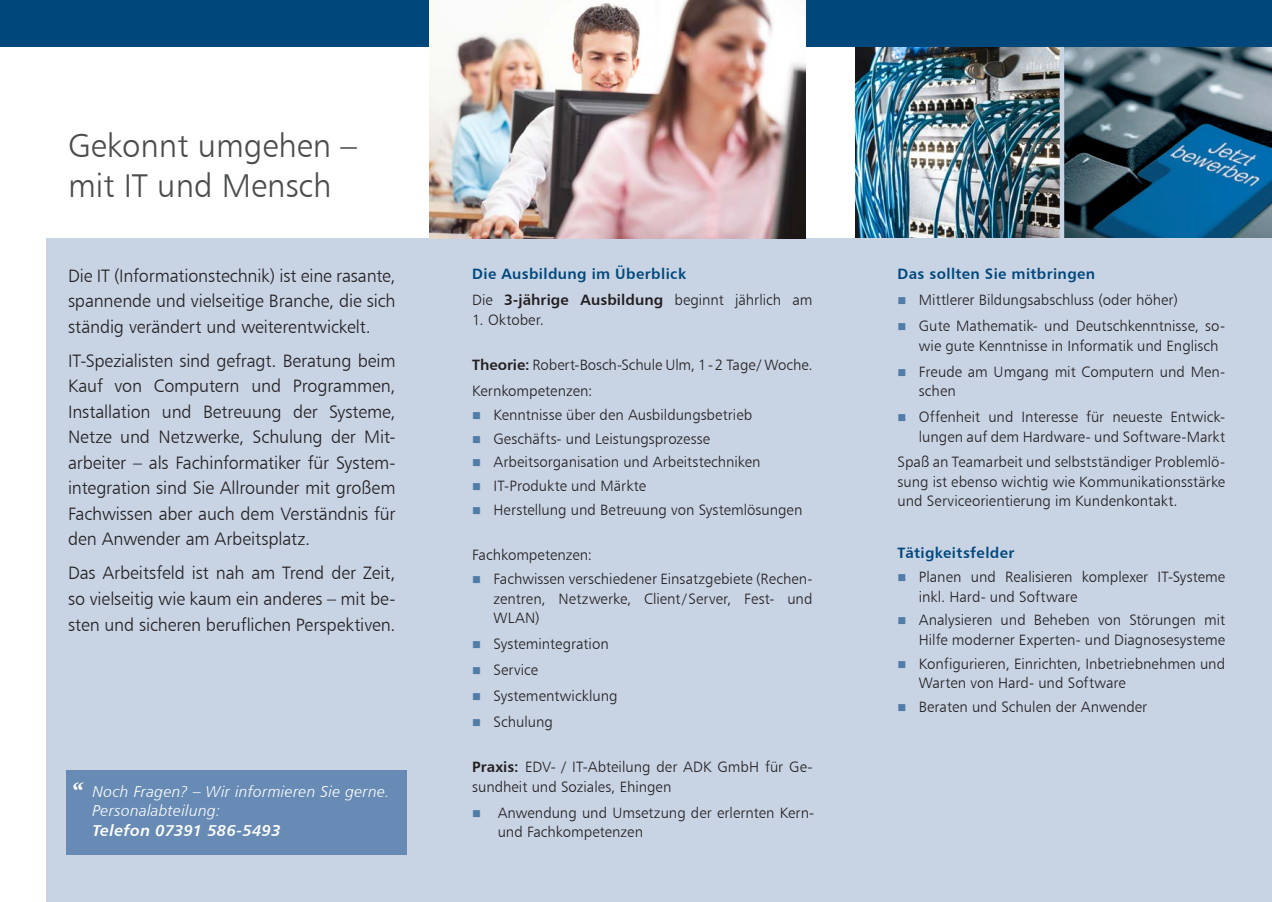
<style>
.page{position:relative;width:1272px;height:902px;background:#fff}
.page>*{position:absolute;margin:0;border:0;box-sizing:border-box;transform-origin:0 0}
.t1{font:33px/39.6px "Humanist 777 BT Light B";color:#4b4c4d}
.t2{font:18px/25.5px "Humanist 777 BT Light B";letter-spacing:-.005em;color:#231f20;text-align:justify}
.t3{font:15.75px/19.5px "Humanist 777 BT Light Italic B";letter-spacing:.02em;color:#fff}
.t4{font:15.75px "Humanist 777 BT Bold Italic B";letter-spacing:.02em;color:#fff}
.t5{font:15px/19.5px "Humanist 777 BT Light B";color:#231f20}
.t6{font:15px "Humanist 777 BT Bold B";letter-spacing:.025em;color:#00487c}
.s1{font-family:"Adobe Caslon Pro";font-weight:700;font-style:italic;font-size:30px}
.s2{font-family:"Humanist 777 BT Bold B"}
.s3{color:#507ca8}
</style>
<div class="page">
<img style="left:855px;top:47px;width:416px;height:191px">
<div style="left:1059px;top:35px;width:5px;height:215px;background:#c8d3e4"></div>
<div style="left:47px;top:238px;width:1224px;height:663px;background:#c8d3e4"></div>
<div style="left:0;top:0;width:1271px;height:47px;background:#00487c"></div>
<img style="left:429px;top:0;width:376px;height:238px">
<div style="left:66px;top:770px;width:340px;height:85px;background:#678bb4"></div>
<h1 class="t1" style="left:68px;top:125px;width:290px">Gekonnt umgehen – mit IT und Mensch</h1>
<p class="t2" style="left:68px;top:262px;width:329px">Die IT (Informationstechnik) ist eine rasante, spannende und vielseitige Branche, die sich ständig verändert und weiterentwickelt.</p>
<p class="t2" style="left:68px;top:347px;width:329px">IT-Spezialisten sind gefragt. Beratung beim Kauf von Computern und Programmen, Installation und Betreuung der Systeme, Netze und Netzwerke, Schulung der Mit&shy;arbeiter – als Fachinformatiker für System&shy;integration sind Sie Allrounder mit großem Fachwissen aber auch dem Verständnis für den Anwender am Arbeitsplatz.</p>
<p class="t2" style="left:68px;top:560px;width:329px">Das Arbeitsfeld ist nah am Trend der Zeit, so vielseitig wie kaum ein anderes – mit be&shy;sten und sicheren beruflichen Perspektiven.</p>
<p class="t3" style="left:92px;top:781px;width:299px;text-indent:-22px"><span class="s1">“</span> Noch Fragen? – Wir informieren Sie gerne.<br>Personalabteilung:</p>
<p class="t4" style="left:92px;top:820px;width:190px">Telefon 07391 586-5493</p>
<p class="t6" style="left:472px;top:265px;width:215px">Die Ausbildung im Überblick</p>
<p class="t5" style="left:472px;top:290px;width:342px">Die <span class="s2">3-jährige Ausbildung</span> beginnt jährlich am</p>
<p class="t5" style="left:472px;top:309px;width:73px">1. Oktober.</p>
<p class="t5" style="left:472px;top:352px;width:342px;line-height:25.8px"><span class="s2">Theorie:</span> Robert-Bosch-Schule Ulm, 1 - 2 Tage / Woche.<br>Kernkompetenzen:</p>
<p class="t5" style="left:472px;top:404px;width:281px"><span class="s3">■</span> Kenntnisse über den Ausbildungsbetrieb</p>
<p class="t5" style="left:472px;top:428px;width:239px"><span class="s3">■</span> Geschäfts- und Leistungsprozesse</p>
<p class="t5" style="left:472px;top:452px;width:290px"><span class="s3">■</span> Arbeitsorganisation und Arbeitstechniken</p>
<p class="t5" style="left:472px;top:476px;width:175px"><span class="s3">■</span> IT-Produkte und Märkte</p>
<p class="t5" style="left:472px;top:499px;width:332px"><span class="s3">■</span> Herstellung und Betreuung von Systemlösungen</p>
<p class="t5" style="left:472px;top:545px;width:121px">Fachkompetenzen:</p>
<p class="t5" style="left:493px;top:569px;width:320px;text-align:justify;text-indent:-21px"><span class="s3">■</span> Fachwissen verschiedener Einsatzgebiete (Rechen&shy;zentren, Netzwerke, Client / Server, Fest- und WLAN)</p>
<p class="t5" style="left:472px;top:633px;width:138px"><span class="s3">■</span> Systemintegration</p>
<p class="t5" style="left:472px;top:659px;width:67px"><span class="s3">■</span> Service</p>
<p class="t5" style="left:472px;top:685px;width:147px"><span class="s3">■</span> Systementwicklung</p>
<p class="t5" style="left:472px;top:711px;width:82px"><span class="s3">■</span> Schulung</p>
<p class="t5" style="left:472px;top:756px;width:342px"><span class="s2">Praxis:</span> EDV- / IT-Abteilung der ADK GmbH für Ge&shy;sundheit und Soziales, Ehingen</p>
<p class="t5" style="left:497px;top:802px;width:318px;text-indent:-25px"><span class="s3">■</span> Anwendung und Umsetzung der erlernten Kern&shy;und Fachkompetenzen</p>
<p class="t6" style="left:897px;top:265px;width:199px">Das sollten Sie mitbringen</p>
<p class="t5" style="left:897px;top:290px;width:282px"><span class="s3">■</span> Mittlerer Bildungsabschluss (oder höher)</p>
<p class="t5" style="left:918px;top:316px;width:308px;text-indent:-21px"><span class="s3">■</span> Gute Mathematik- und Deutschkenntnisse, so&shy;wie gute Kenntnisse in Informatik und Englisch</p>
<p class="t5" style="left:918px;top:361px;width:308px;text-indent:-21px"><span class="s3">■</span> Freude am Umgang mit Computern und Men&shy;schen</p>
<p class="t5" style="left:897px;top:407px;width:329px;text-align:right"><span class="s3">■</span> Offenheit und Interesse für neueste Entwick&shy;lungen auf dem Hardware- und Software-Markt</p>
<p class="t5" style="left:897px;top:452px;width:329px;text-align:justify">Spaß an Teamarbeit und selbstständiger Problemlö&shy;sung ist ebenso wichtig wie Kommunikationsstärke und Serviceorientierung im Kundenkontakt.</p>
<p class="t6" style="left:897px;top:543px;width:118px">Tätigkeitsfelder</p>
<p class="t5" style="left:918px;top:566px;width:308px;text-indent:-21px"><span class="s3">■</span> Planen und Realisieren komplexer IT-Systeme inkl. Hard- und Software</p>
<p class="t5" style="left:897px;top:610px;width:329px;text-align:right"><span class="s3">■</span> Analysieren und Beheben von Störungen mit<br>Hilfe moderner Experten- und Diagnosesysteme</p>
<p class="t5" style="left:918px;top:653px;width:308px;text-indent:-21px"><span class="s3">■</span> Konfigurieren, Einrichten, Inbetriebnehmen und<br>Warten von Hard- und Software</p>
<p class="t5" style="left:897px;top:696px;width:251px"><span class="s3">■</span> Beraten und Schulen der Anwender</p>
</div>
